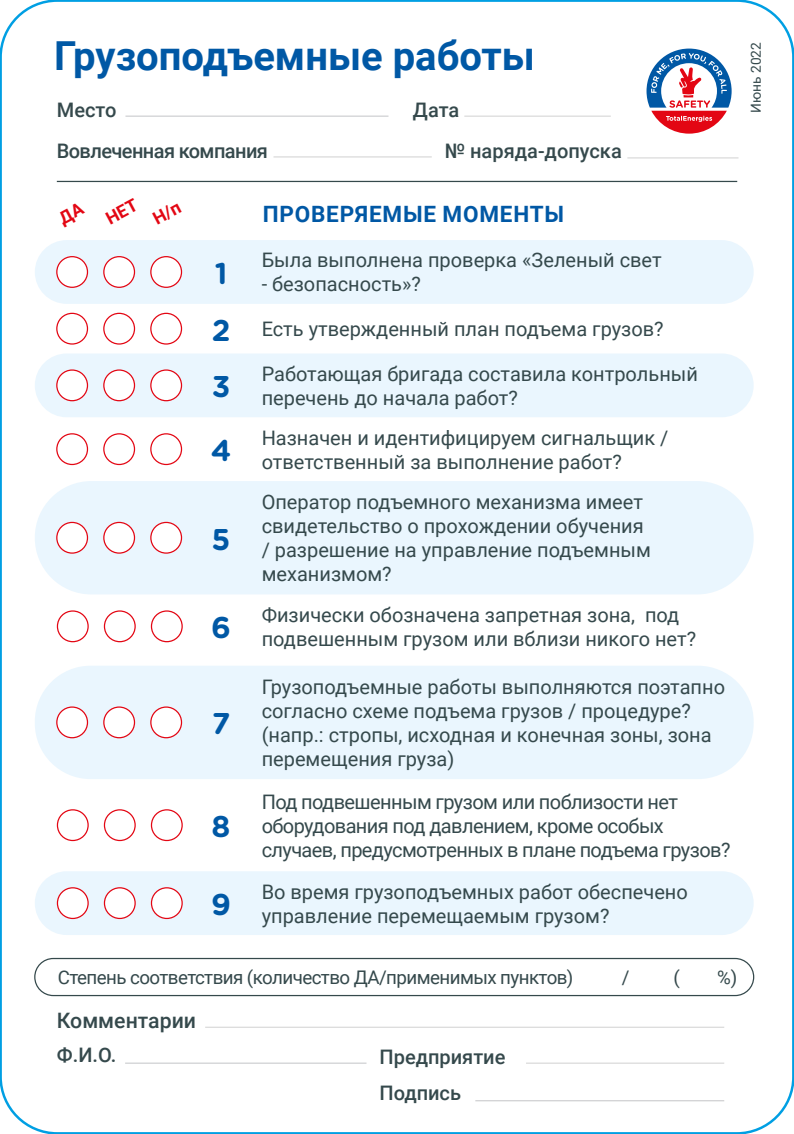
<style>
.page{position:relative;width:794px;height:1134px;background:#fff}
.page>*{position:absolute;margin:0;border:0;box-sizing:border-box;transform-origin:0 0}
.t1{font:700 40px "Roboto";color:#0058a5}
.t2{font:700 30px "Gotham Rounded";color:#0058a5}
.t3{font:700 22.5px "Roboto";letter-spacing:.035em;color:#0058a5}
.t4{font:500 21.25px "Roboto";color:#35494c}
.t5{font:20px/24px "Roboto";color:#35494c}
.t6{font:20px/24px "Roboto";letter-spacing:-.03em;color:#35494c}
.t7{font:500 20px/41.2px "Roboto";color:#35494c}
.t8{font:500 20px/41.2px "Roboto";letter-spacing:-.03em;color:#35494c}
.t9{font:18.75px "Roboto";letter-spacing:-.03em;color:#35494c}
.t10{font:13.75px "Roboto";color:#35494c}
</style>
<div class="page">
<div style="left:35px;top:481px;width:718px;height:113px;background:#eaf6fe;border-radius:56px"></div>
<div style="left:35px;top:666px;width:718px;height:113px;background:#eaf6fe;border-radius:56px"></div>
<div style="left:35px;top:871px;width:718px;height:64px;background:#eaf6fe;border-radius:32px"></div>
<div style="left:35px;top:240px;width:718px;height:64px;background:#eaf6fe;border-radius:32px"></div>
<div style="left:35px;top:353px;width:718px;height:64px;background:#eaf6fe;border-radius:32px"></div>
<div style="left:57px;top:257px;width:30px;height:30px;background:#fff;border-radius:50%"></div>
<div style="left:56px;top:256px;width:32px;height:32px;border:1px solid #e30613;border-radius:50%"></div>
<div style="left:104px;top:257px;width:30px;height:30px;background:#fff;border-radius:50%"></div>
<div style="left:103px;top:256px;width:32px;height:32px;border:1px solid #e30613;border-radius:50%"></div>
<div style="left:151px;top:257px;width:30px;height:30px;background:#fff;border-radius:50%"></div>
<div style="left:150px;top:256px;width:32px;height:32px;border:1px solid #e30613;border-radius:50%"></div>
<div style="left:56px;top:313px;width:32px;height:32px;border:1px solid #e30613;border-radius:50%"></div>
<div style="left:103px;top:313px;width:32px;height:32px;border:1px solid #e30613;border-radius:50%"></div>
<div style="left:150px;top:313px;width:32px;height:32px;border:1px solid #e30613;border-radius:50%"></div>
<div style="left:57px;top:370px;width:30px;height:31px;background:#fff;border-radius:50%"></div>
<div style="left:56px;top:369px;width:32px;height:32px;border:1px solid #e30613;border-radius:50%"></div>
<div style="left:104px;top:370px;width:30px;height:31px;background:#fff;border-radius:50%"></div>
<div style="left:103px;top:369px;width:32px;height:32px;border:1px solid #e30613;border-radius:50%"></div>
<div style="left:151px;top:370px;width:30px;height:31px;background:#fff;border-radius:50%"></div>
<div style="left:150px;top:369px;width:32px;height:32px;border:1px solid #e30613;border-radius:50%"></div>
<div style="left:56px;top:433px;width:32px;height:32px;border:1px solid #e30613;border-radius:50%"></div>
<div style="left:103px;top:433px;width:32px;height:32px;border:1px solid #e30613;border-radius:50%"></div>
<div style="left:150px;top:433px;width:32px;height:32px;border:1px solid #e30613;border-radius:50%"></div>
<div style="left:57px;top:522px;width:30px;height:31px;background:#fff;border-radius:50%"></div>
<div style="left:56px;top:522px;width:32px;height:32px;border:1px solid #e30613;border-radius:50%"></div>
<div style="left:104px;top:522px;width:30px;height:31px;background:#fff;border-radius:50%"></div>
<div style="left:103px;top:522px;width:32px;height:32px;border:1px solid #e30613;border-radius:50%"></div>
<div style="left:151px;top:522px;width:30px;height:31px;background:#fff;border-radius:50%"></div>
<div style="left:150px;top:522px;width:32px;height:32px;border:1px solid #e30613;border-radius:50%"></div>
<div style="left:57px;top:610px;width:32px;height:32px;border:1px solid #e30613;border-radius:50%"></div>
<div style="left:104px;top:610px;width:32px;height:32px;border:1px solid #e30613;border-radius:50%"></div>
<div style="left:151px;top:610px;width:32px;height:32px;border:1px solid #e30613;border-radius:50%"></div>
<div style="left:57px;top:707px;width:30px;height:31px;background:#fff;border-radius:50%"></div>
<div style="left:56px;top:706px;width:32px;height:32px;border:1px solid #e30613;border-radius:50%"></div>
<div style="left:104px;top:707px;width:30px;height:31px;background:#fff;border-radius:50%"></div>
<div style="left:103px;top:706px;width:32px;height:32px;border:1px solid #e30613;border-radius:50%"></div>
<div style="left:151px;top:707px;width:30px;height:31px;background:#fff;border-radius:50%"></div>
<div style="left:150px;top:706px;width:32px;height:32px;border:1px solid #e30613;border-radius:50%"></div>
<div style="left:57px;top:888px;width:31px;height:30px;background:#fff;border-radius:50%"></div>
<div style="left:57px;top:887px;width:32px;height:32px;border:1px solid #e30613;border-radius:50%"></div>
<div style="left:57px;top:809px;width:32px;height:32px;border:1px solid #e30613;border-radius:50%"></div>
<div style="left:104px;top:888px;width:31px;height:30px;background:#fff;border-radius:50%"></div>
<div style="left:104px;top:887px;width:32px;height:32px;border:1px solid #e30613;border-radius:50%"></div>
<div style="left:104px;top:809px;width:32px;height:32px;border:1px solid #e30613;border-radius:50%"></div>
<div style="left:151px;top:888px;width:31px;height:30px;background:#fff;border-radius:50%"></div>
<div style="left:151px;top:887px;width:32px;height:32px;border:1px solid #e30613;border-radius:50%"></div>
<div style="left:151px;top:809px;width:32px;height:32px;border:1px solid #e30613;border-radius:50%"></div>
<hr style="left:627px;top:157px;width:111px;height:2px;background:#dadada">
<hr style="left:57px;top:181px;width:680px;height:1px;background:#35494c">
<hr style="left:125px;top:116px;width:263px;height:1px;background:#cfd0d2">
<hr style="left:273px;top:156px;width:159px;height:2px;background:#dadada">
<hr style="left:464px;top:116px;width:147px;height:1px;background:#dadada">
<svg style="left:646px;top:49px;width:85px;height:85px"></svg>
<div style="left:34px;top:958px;width:720px;height:38px;border:1px solid #35494c;border-radius:19px"></div>
<hr style="left:205px;top:1027px;width:519px;height:1px;background:#dadada">
<hr style="left:475px;top:1100px;width:249px;height:1px;background:#cfd0d2">
<hr style="left:125px;top:1062px;width:241px;height:2px;background:#cfd0d2">
<hr style="left:526px;top:1062px;width:198px;height:2px;background:#dadada">
<h1 class="t1" style="left:54px;top:28px;width:482px">Грузоподъемные работы</h1>
<p class="t8" style="left:57px;top:89px;width:213px">Место<br>Вовлеченная компания</p>
<p class="t7" style="left:445px;top:89px;width:179px;text-indent:-32px">Дата<br>№ наряда-допуска</p>
<p class="t10" style="left:746px;top:113px;width:72px;rotate:-90deg">Июнь 2022</p>
<h2 class="t2" style="left:215px;top:251px;width:14px">1</h2>
<h2 class="t2" style="left:212px;top:308px;width:20px">2</h2>
<h2 class="t2" style="left:212px;top:365px;width:20px">3</h2>
<h2 class="t2" style="left:211px;top:429px;width:22px">4</h2>
<h2 class="t2" style="left:212px;top:517px;width:20px">5</h2>
<h2 class="t2" style="left:211px;top:606px;width:21px">6</h2>
<h2 class="t2" style="left:212px;top:702px;width:20px">7</h2>
<h2 class="t2" style="left:212px;top:805px;width:20px">8</h2>
<h2 class="t2" style="left:211px;top:882px;width:21px">9</h2>
<p class="t3" style="left:263px;top:198px;width:303px">ПРОВЕРЯЕМЫЕ МОМЕНТЫ</p>
<p class="t5" style="left:262px;top:248px;width:401px">Была выполнена проверка «Зеленый свет</p>
<p class="t5" style="left:262px;top:272px;width:161px">- безопасность»?</p>
<p class="t5" style="left:262px;top:316px;width:403px">Есть утвержденный план подъема грузов?</p>
<p class="t5" style="left:262px;top:361px;width:438px">Работающая бригада составила контрольный перечень до начала работ?</p>
<p class="t5" style="left:262px;top:425px;width:408px">Назначен и идентифицируем сигнальщик / ответственный за выполнение работ?</p>
<p class="t5" style="left:262px;top:489px;width:391px">Оператор подъемного механизма имеет свидетельство о прохождении обучения / разрешение на управление подъемным механизмом?</p>
<p class="t5" style="left:262px;top:602px;width:436px">Физически обозначена запретная зона, под подвешенным грузом или вблизи никого нет?</p>
<p class="t5" style="left:262px;top:674px;width:465px">Грузоподъемные работы выполняются поэтапно согласно схеме подъема грузов / процедуре? (напр.: стропы, исходная и конечная зоны, зона перемещения груза)</p>
<p class="t6" style="left:262px;top:789px;width:470px">Под подвешенным грузом или поблизости нет оборудования под давлением, кроме особых случаев, предусмотренных в плане подъема грузов?</p>
<p class="t5" style="left:262px;top:879px;width:428px">Во время грузоподъемных работ обеспечено управление перемещаемым грузом?</p>
<p class="t9" style="left:58px;top:964px;width:517px">Степень соответствия (количество ДА/применимых пунктов)</p>
<p class="t9" style="left:622px;top:964px;width:9px">/</p>
<p class="t9" style="left:673px;top:964px;width:8px">(</p>
<p class="t9" style="left:717px;top:964px;width:22px">%)</p>
<p class="t4" style="left:57px;top:1006px;width:141px">Комментарии</p>
<p class="t7" style="left:57px;top:1033px;width:61px">Ф.И.О.</p>
<p class="t7" style="left:379px;top:1035px;width:127px">Предприятие</p>
<p class="t7" style="left:379px;top:1071px;width:83px">Подпись</p>
</div>
